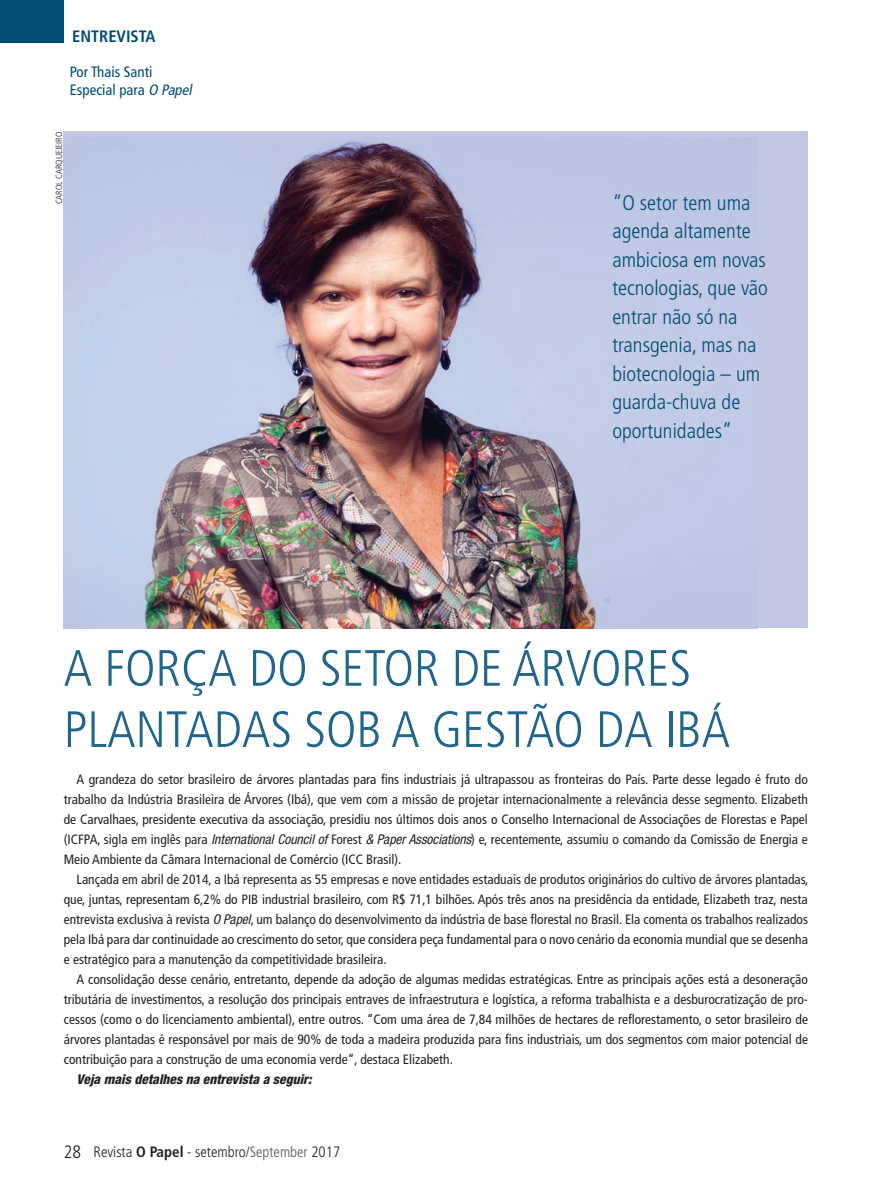
<style>
.page{position:relative;width:893px;height:1191px;background:#fff}
.page>*{position:absolute;margin:0;border:0;box-sizing:border-box;transform-origin:0 0}
.t1{font:300 condensed 51px/61.2px "Frutiger LT Std";color:#20658b}
.t2{font:300 condensed 21px/28.5px "Frutiger LT Std";color:#004c73}
.t3{font:700 condensed 16.5px "Frutiger LT Std";color:#004c73}
.t4{font:300 condensed 15px "Frutiger LT Std";color:#231f20}
.t5{font:condensed 15px/18px "Frutiger LT Std";color:#004c73}
.t6{font:condensed 13.5px/20px "Frutiger LT Std";color:#231f20;text-align:justify}
.t7{font:italic 800 condensed 13.5px "Helvetica Neue LT Std";color:#231f20}
.t8{font:300 condensed 9px "Frutiger LT Std";color:#231f20}
.s1{font-style:italic}
.s2{font-family:"Helvetica Neue LT Std";font-style:italic}
.s3{font-size:18px}
.s4{font-weight:700}
.s5{color:#57585a}
</style>
<div class="page">
<div style="left:0;top:0;width:64px;height:43px;background:#004c73"></div>
<div style="left:63px;top:131px;width:745px;height:497px;background:#c3c9e5"></div>
<img style="left:142px;top:137px;width:469px;height:491px">
<p class="t3" style="left:72px;top:27px;width:85px">ENTREVISTA</p>
<p class="t5" style="left:70px;top:63px;width:126px">Por Thais Santi<br>Especial para <span class="s1">O Papel</span></p>
<p class="t8" style="left:54px;top:204px;width:74px;rotate:-90deg">CAROL CARQUEJEIRO</p>
<h2 class="t2" style="left:612px;top:189px;width:157px">“O setor tem uma agenda altamente ambiciosa em novas tecnologias, que vão entrar não só na transgenia, mas na biotecnologia – um guarda-chuva de oportunidades”</h2>
<h1 class="t1" style="left:64px;top:638px;width:668px">A FORÇA DO SETOR DE ÁRVORES<br>PLANTADAS SOB A GESTÃO DA IBÁ</h1>
<p class="t6" style="left:64px;top:769px;width:746px;text-indent:13px">A grandeza do setor brasileiro de árvores plantadas para fins industriais já ultrapassou as fronteiras do País. Parte desse legado é fruto do trabalho da Indústria Brasileira de Árvores (Ibá), que vem com a missão de projetar internacionalmente a relevância desse segmento. Elizabeth de Carvalhaes, presidente executiva da associação, presidiu nos últimos dois anos o Conselho Internacional de Associações de Florestas e Papel (ICFPA, sigla em inglês para <span class="s2">International Council of</span> Forest <span class="s2">&amp; Paper Associations</span>) e, recentemente, assumiu o comando da Comissão de Energia e Meio Ambiente da Câmara Internacional de Comércio (ICC Brasil).</p>
<p class="t6" style="left:64px;top:869px;width:746px;text-indent:13px">Lançada em abril de 2014, a Ibá representa as 55 empresas e nove entidades estaduais de produtos originários do cultivo de árvores plantadas, que, juntas, representam 6,2% do PIB industrial brasileiro, com R$ 71,1 bilhões. Após três anos na presidência da entidade, Elizabeth traz, nesta entrevista exclusiva à revista <span class="s2">O Papel</span>, um balanço do desenvolvimento da indústria de base florestal no Brasil. Ela comenta os trabalhos realizados pela Ibá para dar continuidade ao crescimento do setor, que considera peça fundamental para o novo cenário da economia mundial que se desenha e estratégico para a manutenção da competitividade brasileira.</p>
<p class="t6" style="left:64px;top:969px;width:746px;text-indent:13px">A consolidação desse cenário, entretanto, depende da adoção de algumas medidas estratégicas. Entre as principais ações está a desoneração tributária de investimentos, a resolução dos principais entraves de infraestrutura e logística, a reforma trabalhista e a desburocratização de pro&shy;cessos (como o do licenciamento ambiental), entre outros. “Com uma área de 7,84 milhões de hectares de reflorestamento, o setor brasileiro de árvores plantadas é responsável por mais de 90% de toda a madeira produzida para fins industriais, um dos segmentos com maior potencial de contribuição para a construção de uma economia verde”, destaca Elizabeth.</p>
<p class="t7" style="left:77px;top:1071px;width:237px">Veja mais detalhes na entrevista a seguir:</p>
<p class="t4" style="left:64px;top:1142px;width:278px"><span class="s3">28</span> Revista <span class="s4">O Papel</span> - setembro/<span class="s5">September</span> 2017</p>
</div>
